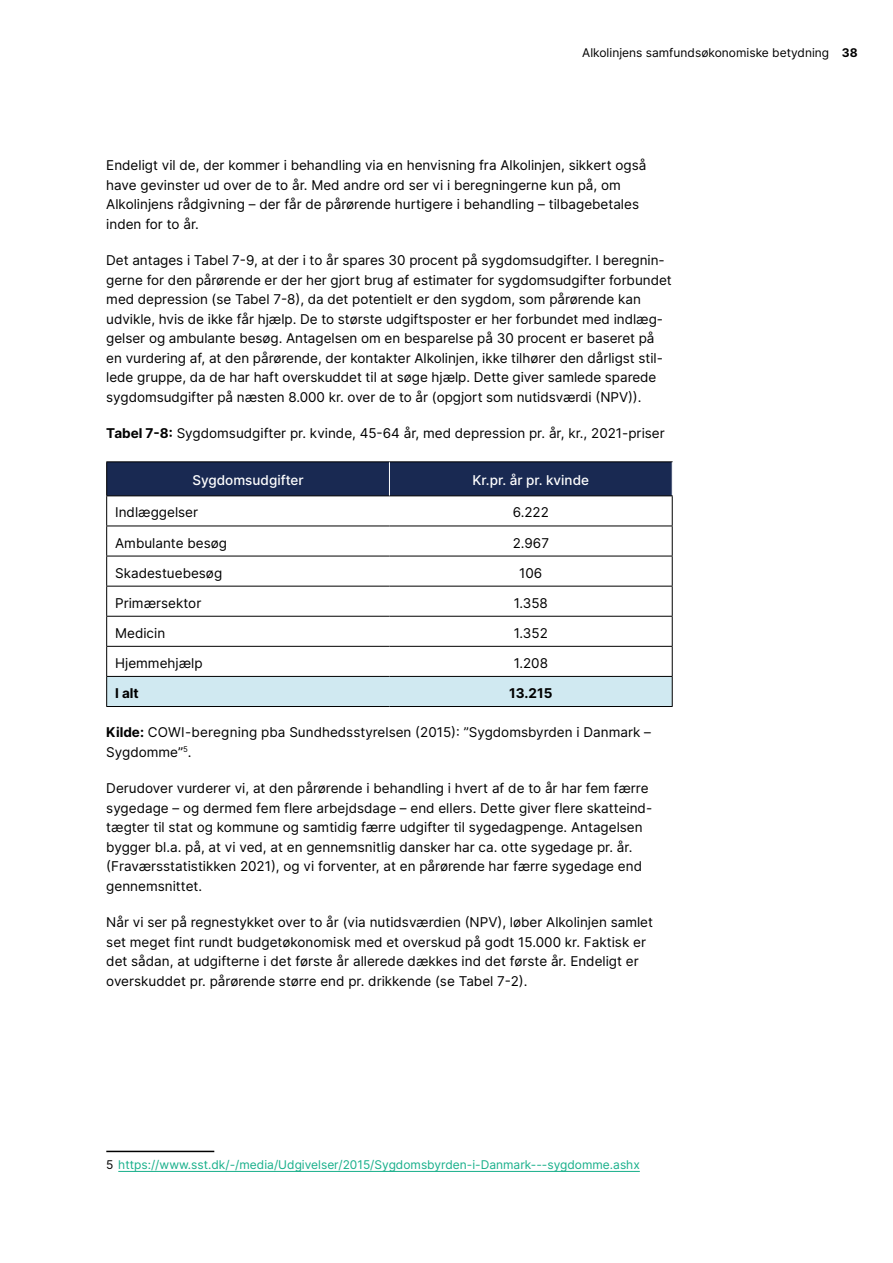
<style>
.page{position:relative;width:893px;height:1263px;background:#fff}
.page>*{position:absolute;margin:0;border:0;box-sizing:border-box;transform-origin:0 0}
.t1{font:13.5px/19.5px "Inter";color:#000}
.t2{font:500 13.5px "Inter";color:#fff}
.t3{font:700 13.5px "Inter";color:#000}
.t4{font:12px "Inter";color:#17af8a}
.t5{font:12px "Inter";color:#000}
.s1{font-weight:700}
.s2{color:#000}
</style>
<div class="page">
<div style="left:107px;top:462px;width:565px;height:33px;background:#192952"></div>
<hr style="left:106px;top:461px;width:283px;height:1px;background:#000">
<hr style="left:106px;top:462px;width:1px;height:33px;background:#000">
<hr style="left:389px;top:461px;width:284px;height:1px;background:#000">
<hr style="left:106px;top:496px;width:1px;height:30px;background:#000">
<hr style="left:672px;top:496px;width:1px;height:30px;background:#000">
<hr style="left:106px;top:526px;width:1px;height:30px;background:#000">
<hr style="left:672px;top:526px;width:1px;height:30px;background:#000">
<hr style="left:106px;top:556px;width:1px;height:30px;background:#000">
<hr style="left:672px;top:556px;width:1px;height:30px;background:#000">
<hr style="left:106px;top:586px;width:1px;height:30px;background:#000">
<hr style="left:672px;top:586px;width:1px;height:30px;background:#000">
<svg style="left:106px;top:617px;width:567px;height:89px"></svg>
<hr style="left:106px;top:706px;width:283px;height:1px;background:#000">
<hr style="left:389px;top:706px;width:284px;height:1px;background:#000">
<hr style="left:106px;top:495px;width:283px;height:1px;background:#000">
<hr style="left:389px;top:495px;width:284px;height:1px;background:#000">
<hr style="left:106px;top:526px;width:283px;height:1px;background:#000">
<hr style="left:389px;top:526px;width:284px;height:1px;background:#000">
<hr style="left:106px;top:556px;width:283px;height:1px;background:#000">
<hr style="left:389px;top:556px;width:284px;height:1px;background:#000">
<hr style="left:106px;top:586px;width:283px;height:1px;background:#000">
<hr style="left:389px;top:586px;width:284px;height:1px;background:#000">
<hr style="left:106px;top:616px;width:283px;height:1px;background:#000">
<hr style="left:389px;top:616px;width:284px;height:1px;background:#000">
<hr style="left:106px;top:646px;width:283px;height:1px;background:#000">
<hr style="left:389px;top:646px;width:284px;height:1px;background:#000">
<hr style="left:106px;top:676px;width:283px;height:1px;background:#000">
<hr style="left:389px;top:676px;width:284px;height:1px;background:#000">
<hr style="left:389px;top:462px;width:1px;height:33px;background:#fff">
<hr style="left:106px;top:1151px;width:108px;height:1px;background:#000">
<hr style="left:118px;top:1171px;width:522px;height:1px;background:#17af8a">
<p class="t5" style="left:582px;top:44px;width:277px">Alkolinjens samfundsøkonomiske betydning <span class="s1">38</span></p>
<p class="t1" style="left:106px;top:155px;width:541px">Endeligt vil de, der kommer i behandling via en henvisning fra Alkolinjen, sikkert også have gevinster ud over de to år. Med andre ord ser vi i beregningerne kun på, om Alkolinjens rådgivning – der får de pårørende hurtigere i behandling – tilbagebetales inden for to år.</p>
<p class="t1" style="left:106px;top:250px;width:567px">Det antages i Tabel 7-9, at der i to år spares 30 procent på sygdomsudgifter. I beregnin&shy;gerne for den pårørende er der her gjort brug af estimater for sygdomsudgifter forbundet med depression (se Tabel 7-8), da det potentielt er den sygdom, som pårørende kan udvikle, hvis de ikke får hjælp. De to største udgiftsposter er her forbundet med indlæg&shy;gelser og ambulante besøg. Antagelsen om en besparelse på 30 procent er baseret på en vurdering af, at den pårørende, der kontakter Alkolinjen, ikke tilhører den dårligst stil&shy;lede gruppe, da de har haft overskuddet til at søge hjælp. Dette giver samlede sparede sygdomsudgifter på næsten 8.000 kr. over de to år (opgjort som nutidsværdi (NPV)).</p>
<p class="t1" style="left:106px;top:423px;width:560px"><span class="s1">Tabel 7-8:</span> Sygdomsudgifter pr. kvinde, 45-64 år, med depression pr. år, kr., 2021-priser</p>
<p class="t2" style="left:192px;top:471px;width:113px">Sygdomsudgifter</p>
<p class="t2" style="left:473px;top:471px;width:118px">Kr.pr. år pr. kvinde</p>
<p class="t1" style="left:115px;top:502px;width:84px">Indlæggelser</p>
<p class="t1" style="left:513px;top:502px;width:38px">6.222</p>
<p class="t1" style="left:115px;top:533px;width:113px">Ambulante besøg</p>
<p class="t1" style="left:513px;top:533px;width:38px">2.967</p>
<p class="t1" style="left:115px;top:563px;width:109px">Skadestuebesøg</p>
<p class="t1" style="left:519px;top:563px;width:25px">106</p>
<p class="t1" style="left:115px;top:593px;width:88px">Primærsektor</p>
<p class="t1" style="left:514px;top:593px;width:36px">1.358</p>
<p class="t1" style="left:115px;top:623px;width:52px">Medicin</p>
<p class="t1" style="left:514px;top:623px;width:36px">1.352</p>
<p class="t1" style="left:115px;top:653px;width:89px">Hjemmehjælp</p>
<p class="t1" style="left:514px;top:653px;width:36px">1.208</p>
<p class="t3" style="left:115px;top:683px;width:25px">I alt</p>
<p class="t3" style="left:509px;top:683px;width:45px">13.215</p>
<p class="t1" style="left:106px;top:722px;width:546px"><span class="s1">Kilde:</span> COWI-beregning pba Sundhedsstyrelsen (2015): ”Sygdomsbyrden i Danmark –<br>Sygdomme”<sup>5</sup>.</p>
<p class="t1" style="left:106px;top:778px;width:547px">Derudover vurderer vi, at den pårørende i behandling i hvert af de to år har fem færre sygedage – og dermed fem flere arbejdsdage – end ellers. Dette giver flere skatteind&shy;tægter til stat og kommune og samtidig færre udgifter til sygedagpenge. Antagelsen bygger bl.a. på, at vi ved, at en gennemsnitlig dansker har ca. otte sygedage pr. år. (Fraværsstatistikken 2021), og vi forventer, at en pårørende har færre sygedage end gennemsnittet.</p>
<p class="t1" style="left:106px;top:912px;width:548px">Når vi ser på regnestykket over to år (via nutidsværdien (NPV), løber Alkolinjen samlet set meget fint rundt budgetøkonomisk med et overskud på godt 15.000 kr. Faktisk er det sådan, at udgifterne i det første år allerede dækkes ind det første år. Endeligt er overskuddet pr. pårørende større end pr. drikkende (se Tabel 7-2).</p>
<p class="t4" style="left:106px;top:1156px;width:535px"><span class="s2">5</span> https://www.sst.dk/-/media/Udgivelser/2015/Sygdomsbyrden-i-Danmark---sygdomme.ashx</p>
</div>
